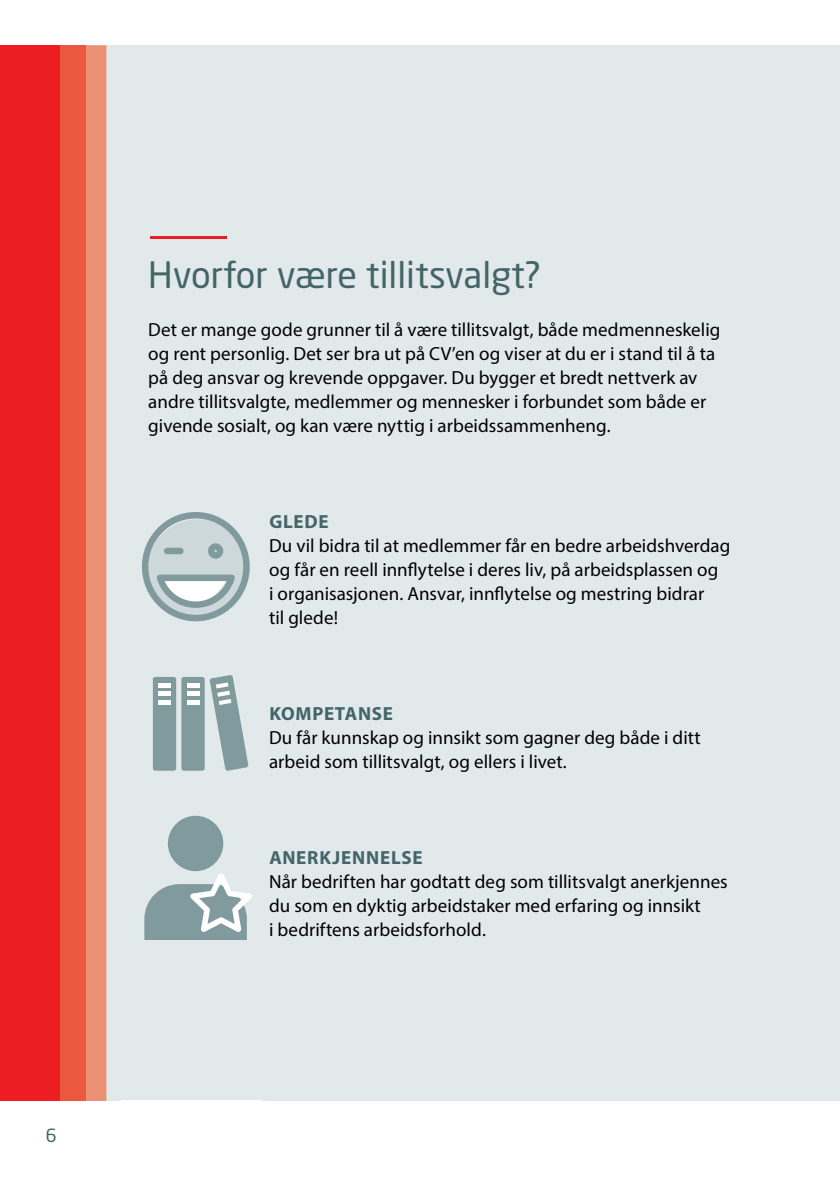
<style>
.page{position:relative;width:840px;height:1191px;background:#fff}
.page>*{position:absolute;margin:0;border:0;box-sizing:border-box;transform-origin:0 0}
.t1{font:36px "Neo Sans";color:#436569}
.t2{font:19px/24px "Myriad Pro";letter-spacing:.005em;color:#000}
.t3{font:700 19px "Myriad Pro";letter-spacing:.04em;color:#436569}
.t4{font:18px "Neo Sans";color:#436569}
</style>
<div class="page">
<div style="left:0;top:45px;width:839px;height:1056px;background:#e2e9ea"></div>
<div style="left:0;top:45px;width:86px;height:1056px;background:#ea593e"></div>
<div style="left:0;top:45px;width:60px;height:1056px;background:#ed1d24"></div>
<div style="left:86px;top:45px;width:20px;height:1056px;background:#ea9074"></div>
<hr style="left:150px;top:237px;width:76px;height:2px;background:#ed1d24">
<svg style="left:153px;top:675px;width:95px;height:96px"></svg>
<svg style="left:142px;top:512px;width:107px;height:109px"></svg>
<svg style="left:144px;top:815px;width:108px;height:124px"></svg>
<p class="t4" style="left:46px;top:1124px;width:12px">6</p>
<h1 class="t1" style="left:148px;top:253px;width:394px">Hvorfor være tillitsvalgt?</h1>
<p class="t2" style="left:148px;top:317px;width:573px">Det er mange gode grunner til å være tillitsvalgt, både medmenneskelig og rent personlig. Det ser bra ut på CV’en og viser at du er i stand til å ta på deg ansvar og krevende oppgaver. Du bygger et bredt nettverk av andre tillitsvalgte, medlemmer og mennesker i forbundet som både er givende sosialt, og kan være nyttig i arbeidssammenheng.</p>
<p class="t3" style="left:269px;top:509px;width:61px">GLEDE</p>
<p class="t2" style="left:269px;top:533px;width:462px">Du vil bidra til at medlemmer får en bedre arbeidshverdag og får en reell innflytelse i deres liv, på arbeidsplassen og<br>i organisasjonen. Ansvar, innflytelse og mestring bidrar<br>til glede!</p>
<p class="t3" style="left:269px;top:701px;width:125px">KOMPETANSE</p>
<p class="t2" style="left:269px;top:725px;width:433px">Du får kunnskap og innsikt som gagner deg både i ditt arbeid som tillitsvalgt, og ellers i livet.</p>
<p class="t3" style="left:269px;top:845px;width:155px">ANERKJENNELSE</p>
<p class="t2" style="left:269px;top:869px;width:460px">Når bedriften har godtatt deg som tillitsvalgt anerkjennes du som en dyktig arbeidstaker med erfaring og innsikt<br>i bedriftens arbeidsforhold.</p>
</div>
